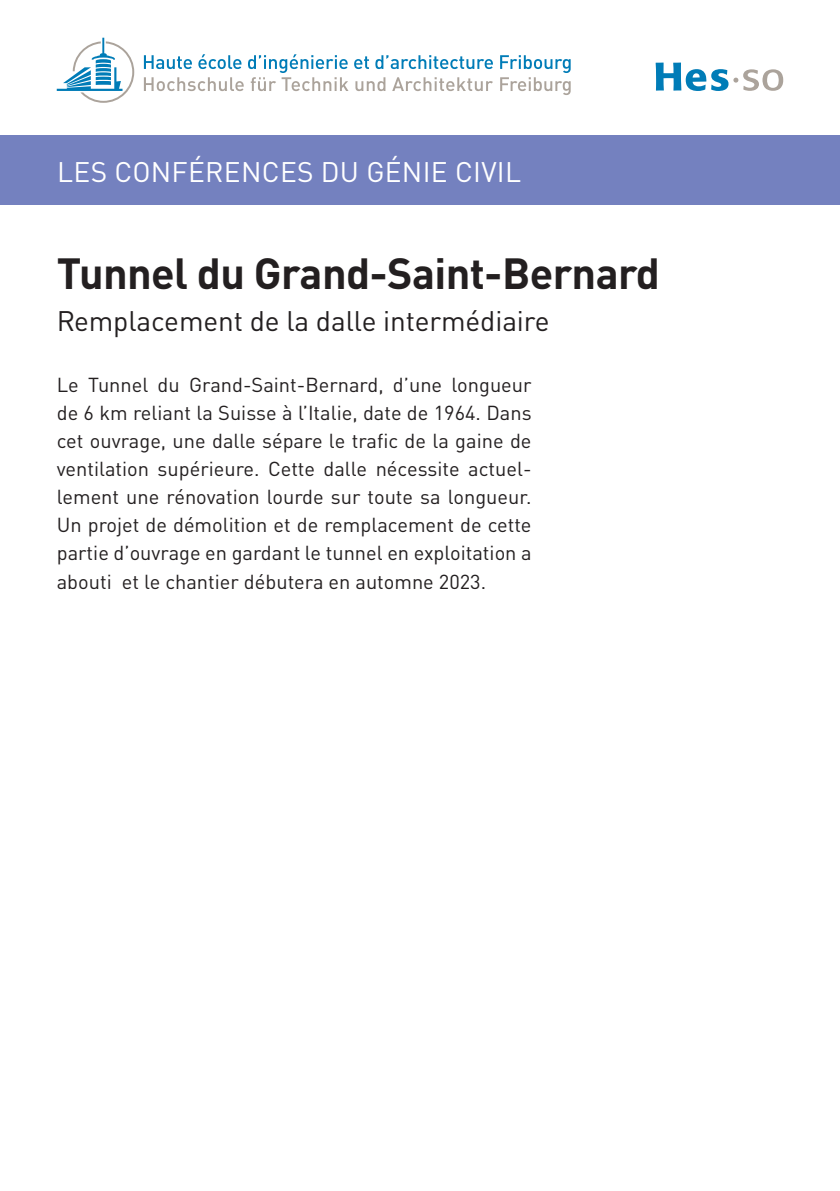
<style>
.page{position:relative;width:840px;height:1191px;background:#fff}
.page>*{position:absolute;margin:0;border:0;box-sizing:border-box;transform-origin:0 0}
.t1{font:700 43px "DINOT";letter-spacing:-.015em;color:#231f20}
.t2{font:28px "DINOT";letter-spacing:-.005em;color:#231f20}
.t3{font:28px "DINOT";letter-spacing:.01em;color:#fff}
.t4{font:20px/28px "DINOT";color:#231f20;text-align:justify}
</style>
<div class="page">
<div style="left:0;top:135px;width:839px;height:70px;background:#7481bf"></div>
<svg style="left:57px;top:38px;width:77px;height:65px"></svg>
<svg style="left:355px;top:77px;width:30px;height:14px"></svg>
<svg style="left:392px;top:77px;width:100px;height:14px"></svg>
<svg style="left:144px;top:54px;width:204px;height:37px"></svg>
<svg style="left:354px;top:56px;width:15px;height:13px"></svg>
<svg style="left:375px;top:55px;width:117px;height:14px"></svg>
<svg style="left:500px;top:55px;width:70px;height:40px"></svg>
<svg style="left:655px;top:63px;width:127px;height:28px"></svg>
<h2 class="t3" style="left:57px;top:150px;width:465px">LES CONFÉRENCES DU GÉNIE CIVIL</h2>
<h1 class="t1" style="left:57px;top:239px;width:604px">Tunnel du Grand-Saint-Bernard</h1>
<h2 class="t2" style="left:57px;top:299px;width:494px">Remplacement de la dalle intermédiaire</h2>
<p class="t4" style="left:57px;top:370px;width:476px">Le Tunnel du Grand-Saint-Bernard, d’une longueur de 6 km reliant la Suisse à l’Italie, date de 1964. Dans cet ouvrage, une dalle sépare le trafic de la gaine de ventilation supérieure. Cette dalle nécessite actuel&shy;lement une rénovation lourde sur toute sa longueur.<br>Un projet de démolition et de remplacement de cette partie d’ouvrage en gardant le tunnel en exploitation a abouti et le chantier débutera en automne 2023.</p>
</div>
